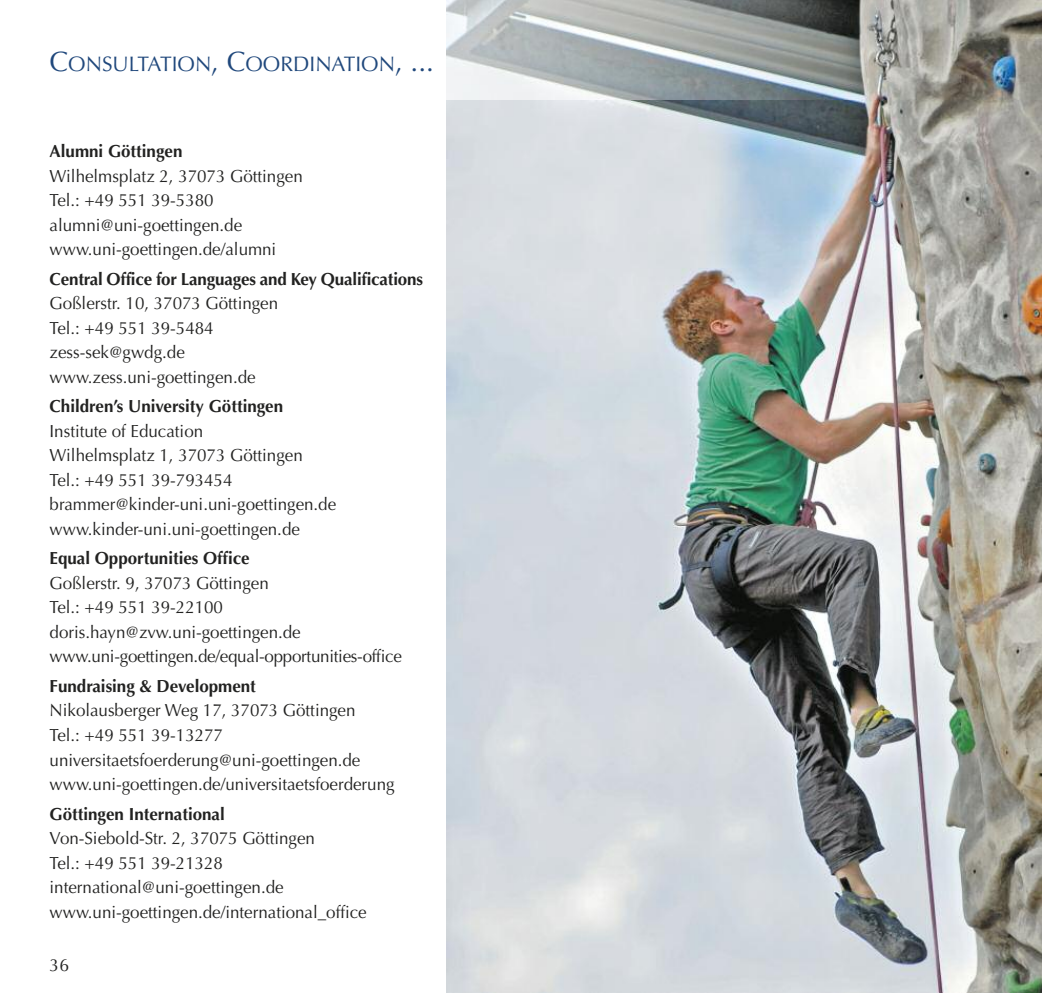
<style>
.page{position:relative;width:1042px;height:993px;background:#fff}
.page>*{position:absolute;margin:0;border:0;box-sizing:border-box;transform-origin:0 0}
.t1{font:21px "Optima LT";color:#20487c}
.t2{font:17.5px/24.5px "Optima LT";color:#222221}
.t3{font:700 17.5px "Optima LT";color:#222221}
.s1{font-size:28px}
</style>
<div class="page">
<img style="left:446px;top:0;width:596px;height:992px">
<img style="left:446px;top:0;width:422px;height:99px">
<p class="t1" style="left:50px;top:55px;width:386px"><span class="s1">C</span>ONSULTATION<span class="s1">, C</span>OORDINATION<span class="s1">, ...</span></p>
<p class="t3" style="left:50px;top:144px;width:134px">Alumni Göttingen</p>
<p class="t2" style="left:50px;top:165px;width:255px">Wilhelmsplatz 2, 37073 Göttingen<br>Tel.: +49 551 39-5380 alumni@uni-goettingen.de www.uni-goettingen.de/alumni</p>
<p class="t3" style="left:50px;top:271px;width:375px">Central Office for Languages and Key Qualifications</p>
<p class="t2" style="left:50px;top:292px;width:230px">Goßlerstr. 10, 37073 Göttingen<br>Tel.: +49 551 39-5484 zess-sek@gwdg.de www.zess.uni-goettingen.de</p>
<p class="t3" style="left:50px;top:399px;width:235px">Children’s University Göttingen</p>
<p class="t2" style="left:50px;top:420px;width:288px">Institute of Education<br>Wilhelmsplatz 1, 37073 Göttingen<br>Tel.: +49 551 39-793454 brammer@kinder-uni.uni-goettingen.de www.kinder-uni.uni-goettingen.de</p>
<p class="t3" style="left:50px;top:551px;width:202px">Equal Opportunities Office</p>
<p class="t2" style="left:50px;top:572px;width:354px">Goßlerstr. 9, 37073 Göttingen<br>Tel.: +49 551 39-22100 doris.hayn@zvw.uni-goettingen.de www.uni-goettingen.de/equal-opportunities-office</p>
<p class="t3" style="left:50px;top:678px;width:208px">Fundraising &amp; Development</p>
<p class="t2" style="left:50px;top:699px;width:346px">Nikolausberger Weg 17, 37073 Göttingen<br>Tel.: +49 551 39-13277 universitaetsfoerderung@uni-goettingen.de www.uni-goettingen.de/universitaetsfoerderung</p>
<p class="t3" style="left:50px;top:806px;width:177px">Göttingen International</p>
<p class="t2" style="left:50px;top:827px;width:319px">Von-Siebold-Str. 2, 37075 Göttingen<br>Tel.: +49 551 39-21328 international@uni-goettingen.de www.uni-goettingen.de/international_office</p>
<p class="t2" style="left:50px;top:954px;width:21px">36</p>
</div>
